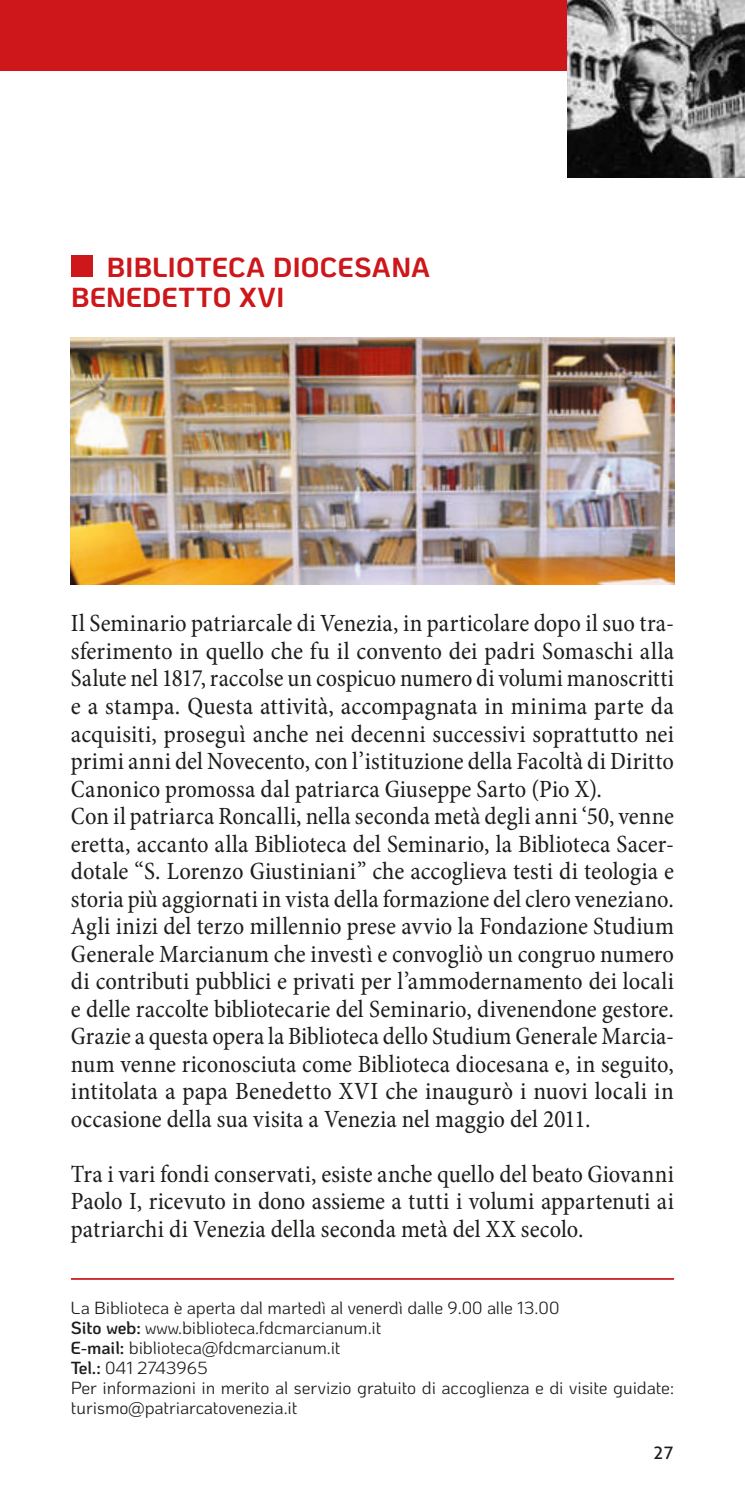
<style>
.page{position:relative;width:745px;height:1489px;background:#fff}
.page>*{position:absolute;margin:0;border:0;box-sizing:border-box;transform-origin:0 0}
.t1{font:700 27.5px/30px "Ko Ho";letter-spacing:.005em;color:#cd171a}
.t2{font:condensed 25px/27.5px "Minion Pro";letter-spacing:.005em;color:#1d1d1b}
.t3{font:17.5px/20px "Ko Ho";letter-spacing:-.005em;color:#1d1d1b}
.t4{font:17.5px "Aller";color:#1d1d1b}
.s1{font-weight:600}
</style>
<div class="page">
<div style="left:0;top:0;width:744px;height:71px;background:#cd171a"></div>
<div style="left:71px;top:256px;width:21px;height:21px;background:#cd171a"></div>
<hr style="left:71px;top:1277px;width:602px;height:2px;background:#cd171a">
<img style="left:71px;top:338px;width:602px;height:247px">
<img style="left:567px;top:0;width:177px;height:177px">
<p class="t1" style="left:71px;top:252px;width:360px;text-indent:35px">BIBLIOTECA DIOCESANA<br>BENEDETTO XVI</p>
<p class="t2" style="left:71px;top:610px;width:604px">Il Seminario patriarcale di Venezia, in particolare dopo il suo tra&shy;sferimento in quello che fu il convento dei padri Somaschi alla Salute nel 1817, raccolse un cospicuo numero di volumi manoscritti e a stampa. Questa attività, accompagnata in minima parte da acquisiti, proseguì anche nei decenni successivi soprattutto nei primi anni del Novecento, con l’istituzione della Facoltà di Diritto Canonico promossa dal patriarca Giuseppe Sarto (Pio X).<br>Con il patriarca Roncalli, nella seconda metà degli anni ‘50, venne eretta, accanto alla Biblioteca del Seminario, la Biblioteca Sacer&shy;dotale “S. Lorenzo Giustiniani” che accoglieva testi di teologia e storia più aggiornati in vista della formazione del clero veneziano.<br>Agli inizi del terzo millennio prese avvio la Fondazione Studium Generale Marcianum che investì e convogliò un congruo numero di contributi pubblici e privati per l’ammodernamento dei locali e delle raccolte bibliotecarie del Seminario, divenendone gestore.<br>Grazie a questa opera la Biblioteca dello Studium Generale Marcia&shy;num venne riconosciuta come Biblioteca diocesana e, in seguito, intitolata a papa Benedetto XVI che inaugurò i nuovi locali in occasione della sua visita a Venezia nel maggio del 2011.</p>
<p class="t2" style="left:71px;top:1160px;width:604px;text-align:justify">Tra i vari fondi conservati, esiste anche quello del beato Giovanni Paolo I, ricevuto in dono assieme a tutti i volumi appartenuti ai patriarchi di Venezia della seconda metà del XX secolo.</p>
<p class="t3" style="left:71px;top:1297px;width:604px">La Biblioteca è aperta dal martedì al venerdì dalle 9.00 alle 13.00<br><span class="s1">Sito web:</span> www.biblioteca.fdcmarcianum.it<br><span class="s1">E-mail:</span> biblioteca@fdcmarcianum.it<br><span class="s1">Tel.:</span> 041 2743965<br>Per informazioni in merito al servizio gratuito di accoglienza e di visite guidate: turismo@patriarcatovenezia.it</p>
<p class="t4" style="left:652px;top:1442px;width:23px">27</p>
</div>
